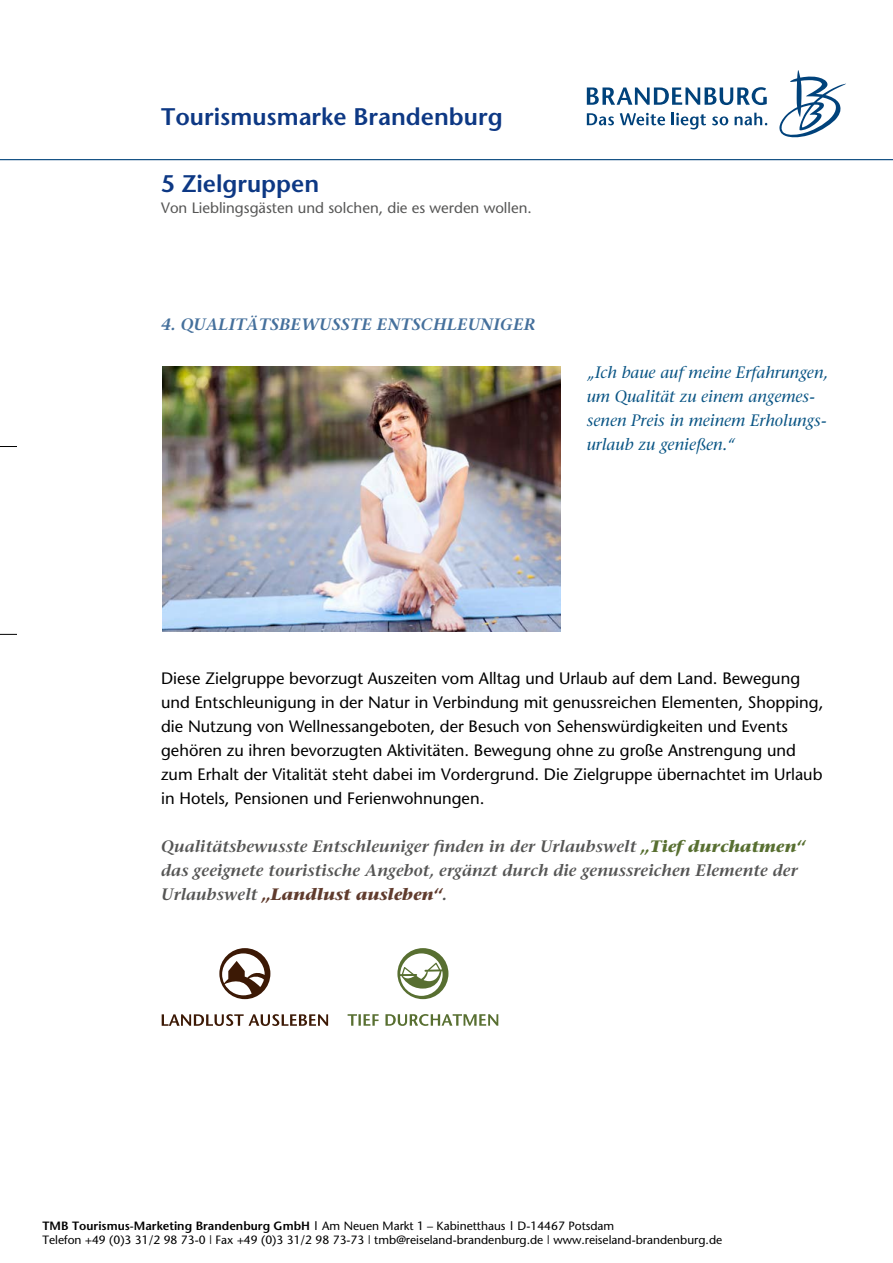
<style>
.page{position:relative;width:893px;height:1263px;background:#fff}
.page>*{position:absolute;margin:0;border:0;box-sizing:border-box;transform-origin:0 0}
.t1{font:600 24px "Tmb Sans";color:#0d3884}
.t2{font:16.5px/24px "Tmb Sans";color:#000}
.t3{font:italic 600 16.5px/24px "Tmb Serif";color:#565655}
.t4{font:italic 16.5px/24px "Tmb Serif";color:#0a5585}
.t5{font:italic 600 16.5px "Tmb Serif";color:#45709c}
.t6{font:15px "Tmb Sans";color:#565655}
.t7{font:12px/14.4px "Tmb Sans";color:#000}
.s1{font-weight:700;color:#586f31}
.s2{font-weight:700;color:#603b2d}
.s3{font-weight:600}
.s4{font-weight:700}
</style>
<div class="page">
<svg style="left:0;top:87px;width:893px;height:73px"></svg>
<svg style="left:0;top:446px;width:17px;height:1px"></svg>
<svg style="left:0;top:634px;width:17px;height:1px"></svg>
<svg style="left:779px;top:70px;width:67px;height:68px"></svg>
<svg style="left:587px;top:113px;width:27px;height:12px"></svg>
<svg style="left:712px;top:116px;width:16px;height:9px"></svg>
<svg style="left:735px;top:113px;width:32px;height:12px"></svg>
<svg style="left:620px;top:113px;width:45px;height:12px"></svg>
<svg style="left:672px;top:113px;width:34px;height:16px"></svg>
<svg style="left:587px;top:87px;width:180px;height:18px"></svg>
<svg style="left:219px;top:948px;width:51px;height:51px"></svg>
<svg style="left:162px;top:1014px;width:166px;height:12px"></svg>
<svg style="left:397px;top:948px;width:51px;height:51px"></svg>
<svg style="left:348px;top:1014px;width:150px;height:12px"></svg>
<img style="left:163px;top:366px;width:397px;height:265px">
<h1 class="t1" style="left:161px;top:102px;width:343px">Tourismusmarke Brandenburg</h1>
<h1 class="t1" style="left:161px;top:169px;width:160px">5 Zielgruppen</h1>
<p class="t6" style="left:161px;top:199px;width:372px">Von Lieblingsgästen und solchen, die es werden wollen.</p>
<p class="t5" style="left:161px;top:314px;width:376px">4. QUALITÄTSBEWUSSTE ENTSCHLEUNIGER</p>
<p class="t4" style="left:587px;top:360px;width:243px">„Ich baue auf meine Erfahrungen, um Qualität zu einem angemes&shy;senen Preis in meinem Erholungs&shy;urlaub zu genießen.“</p>
<p class="t2" style="left:161px;top:666px;width:664px">Diese Zielgruppe bevorzugt Auszeiten vom Alltag und Urlaub auf dem Land. Bewegung und Entschleunigung in der Natur in Verbindung mit genussreichen Elementen, Shopping, die Nutzung von Wellnessangeboten, der Besuch von Sehenswürdigkeiten und Events gehören zu ihren bevorzugten Aktivitäten. Bewegung ohne zu große Anstrengung und zum Erhalt der Vitalität steht dabei im Vordergrund. Die Zielgruppe übernachtet im Urlaub in Hotels, Pensionen und Ferienwohnungen.</p>
<p class="t3" style="left:161px;top:834px;width:645px">Qualitätsbewusste Entschleuniger finden in der Urlaubswelt <span class="s1">„Tief durchatmen“ </span>das geeignete touristische Angebot, ergänzt durch die genussreichen Elemente der<br>Urlaubswelt <span class="s2">„Landlust ausleben“</span>.</p>
<p class="t7" style="left:43px;top:1218px;width:681px"><span class="s3">TMB Tourismus-Marketing Brandenburg GmbH</span> <span class="s4">|</span> Am Neuen Markt 1 – Kabinetthaus <span class="s4">|</span> D-14467 Potsdam<br>Telefon +49 (0)3 31/2 98 73-0 | Fax +49 (0)3 31/2 98 73-73 | tmb@reiseland-brandenburg.de | www.reiseland-brandenburg.de</p>
</div>
